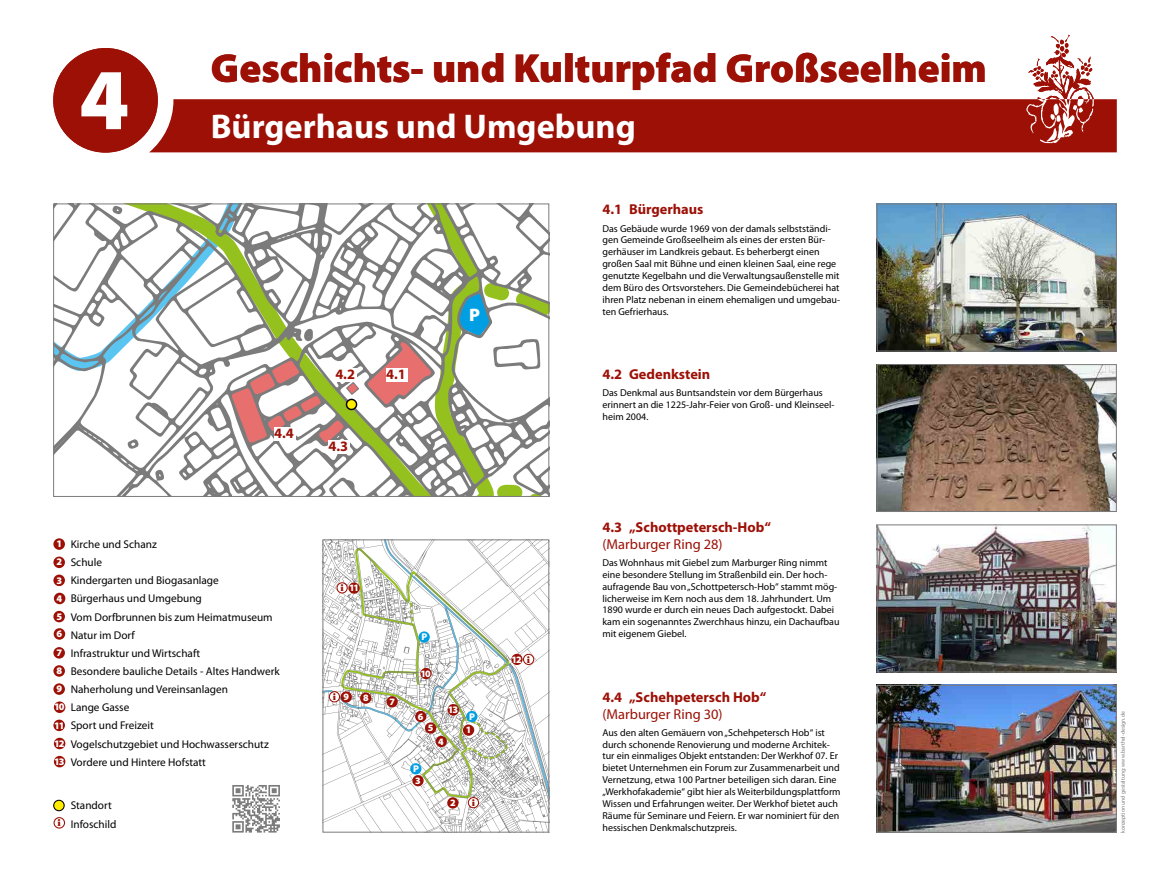
<style>
.page{position:relative;width:1170px;height:886px;background:#fff}
.page>*{position:absolute;margin:0;border:0;box-sizing:border-box;transform-origin:0 0}
.t1{font:900 87.5px "Myriad Pro";color:#fff}
.t2{font:900 40.62px "Myriad Pro";color:#9c1006}
.t3{font:700 34.38px "Myriad Pro";color:#fff}
.t4{font:900 18.12px "Myriad Pro";color:#fff}
.headline{font:700 14.38px/16.9px "Myriad Pro";color:#9c1006}
.t5{font:11.25px/18.1px "Myriad Pro";color:#000}
.lauftext{font:10px/11.9px "Myriad Pro";color:#000}
.t6{font:900 10px "Myriad Pro";color:#fff}
.t7{font:900 9.81px "Myriad Pro";color:#fff}
.t8{font:700 9.81px "URW Bodoni T";color:#9c1006}
.t9{font:5.62px "Myriad Pro";color:#7c7b7b}
.s1{font-weight:900;font-size:10px;color:#fff}
.s2{font-family:"URW Bodoni T";font-weight:700;font-size:10px;color:#9c1006}
.s3{font-weight:400}
</style>
<div class="page">
<div style="left:53px;top:538px;width:12px;height:12px;background:#9c1006;border-radius:50%"></div>
<div style="left:53px;top:556px;width:12px;height:12px;background:#9c1006;border-radius:50%"></div>
<div style="left:53px;top:574px;width:12px;height:12px;background:#9c1006;border-radius:50%"></div>
<div style="left:54px;top:593px;width:11px;height:11px;background:#9c1006;border-radius:50%"></div>
<div style="left:53px;top:611px;width:12px;height:11px;background:#9c1006;border-radius:50%"></div>
<div style="left:54px;top:628px;width:11px;height:12px;background:#9c1006;border-radius:50%"></div>
<div style="left:53px;top:647px;width:12px;height:11px;background:#9c1006;border-radius:50%"></div>
<div style="left:53px;top:665px;width:12px;height:12px;background:#9c1006;border-radius:50%"></div>
<div style="left:53px;top:683px;width:12px;height:12px;background:#9c1006;border-radius:50%"></div>
<div style="left:54px;top:701px;width:11px;height:12px;background:#9c1006;border-radius:50%"></div>
<div style="left:53px;top:719px;width:12px;height:12px;background:#9c1006;border-radius:50%"></div>
<div style="left:54px;top:738px;width:11px;height:11px;background:#9c1006;border-radius:50%"></div>
<div style="left:54px;top:756px;width:11px;height:11px;background:#9c1006;border-radius:50%"></div>
<div style="left:54px;top:800px;width:10px;height:11px;background:#ffed00;border-radius:50%"></div>
<div style="left:53px;top:800px;width:12px;height:11px;border:1px solid #000;border-radius:50%"></div>
<div style="left:54px;top:817px;width:11px;height:11px;border:1px solid #9c1006;border-radius:50%"></div>
<svg style="left:537px;top:541px;width:10px;height:289px"></svg>
<svg style="left:324px;top:541px;width:213px;height:289px"></svg>
<div style="left:322px;top:539px;width:227px;height:293px;border:1px solid #7c7b7b"></div>
<div style="left:447px;top:704px;width:12px;height:11px;background:#9c1006;border-radius:50%"></div>
<svg style="left:232px;top:785px;width:48px;height:47px"></svg>
<div style="left:340px;top:691px;width:12px;height:11px;background:#9c1006;border-radius:50%"></div>
<div style="left:360px;top:692px;width:11px;height:12px;background:#9c1006;border-radius:50%"></div>
<div style="left:386px;top:696px;width:12px;height:11px;background:#9c1006;border-radius:50%"></div>
<div style="left:415px;top:711px;width:11px;height:11px;background:#9c1006;border-radius:50%"></div>
<div style="left:425px;top:722px;width:11px;height:12px;background:#9c1006;border-radius:50%"></div>
<div style="left:435px;top:736px;width:12px;height:11px;background:#9c1006;border-radius:50%"></div>
<div style="left:463px;top:724px;width:11px;height:12px;background:#9c1006;border-radius:50%"></div>
<div style="left:447px;top:797px;width:11px;height:11px;background:#9c1006;border-radius:50%"></div>
<div style="left:412px;top:775px;width:11px;height:11px;background:#9c1006;border-radius:50%"></div>
<div style="left:329px;top:692px;width:10px;height:10px;background:#fff;border-radius:50%"></div>
<div style="left:329px;top:691px;width:11px;height:11px;border:1px solid #9c1006;border-radius:50%"></div>
<div style="left:468px;top:797px;width:10px;height:11px;background:#fff;border-radius:50%"></div>
<div style="left:468px;top:797px;width:11px;height:11px;border:1px solid #9c1006;border-radius:50%"></div>
<div style="left:420px;top:668px;width:11px;height:11px;background:#9c1006;border-radius:50%"></div>
<div style="left:348px;top:582px;width:11px;height:12px;background:#9c1006;border-radius:50%"></div>
<div style="left:511px;top:654px;width:11px;height:11px;background:#9c1006;border-radius:50%"></div>
<div style="left:418px;top:631px;width:12px;height:12px;background:#009fe3;border-radius:50%"></div>
<div style="left:523px;top:654px;width:10px;height:10px;background:#fff;border-radius:50%"></div>
<div style="left:523px;top:654px;width:11px;height:11px;border:1px solid #9c1006;border-radius:50%"></div>
<div style="left:466px;top:711px;width:11px;height:11px;background:#009fe3;border-radius:50%"></div>
<div style="left:410px;top:763px;width:11px;height:11px;background:#009fe3;border-radius:50%"></div>
<div style="left:337px;top:583px;width:10px;height:10px;background:#fff;border-radius:50%"></div>
<div style="left:336px;top:582px;width:12px;height:11px;border:1px solid #9c1006;border-radius:50%"></div>
<svg style="left:55px;top:205px;width:492px;height:290px"></svg>
<svg style="left:112px;top:205px;width:10px;height:9px"></svg>
<svg style="left:458px;top:276px;width:89px;height:219px"></svg>
<svg style="left:127px;top:439px;width:12px;height:10px"></svg>
<svg style="left:230px;top:328px;width:204px;height:118px"></svg>
<svg style="left:155px;top:469px;width:10px;height:12px"></svg>
<div style="left:53px;top:203px;width:496px;height:294px;border:1px solid #7c7b7b"></div>
<div style="left:346px;top:399px;width:10px;height:10px;background:#ffed00;border-radius:50%"></div>
<div style="left:346px;top:399px;width:11px;height:11px;border:1px solid #000;border-radius:50%"></div>
<div style="left:386px;top:368px;width:22px;height:13px;background:#fff"></div>
<div style="left:335px;top:368px;width:22px;height:13px;background:#fff"></div>
<div style="left:328px;top:440px;width:22px;height:13px;background:#fff"></div>
<div style="left:274px;top:427px;width:22px;height:13px;background:#fff"></div>
<div style="left:149px;top:99px;width:967px;height:53px;background:#9c1006"></div>
<div style="left:53px;top:48px;width:105px;height:105px;background:#9c1006;border-radius:50%"></div>
<svg style="left:1026px;top:35px;width:67px;height:108px"></svg>
<img style="left:878px;top:206px;width:236px;height:143px">
<div style="left:876px;top:204px;width:240px;height:147px;border:1px solid #7c7b7b"></div>
<img style="left:878px;top:366px;width:236px;height:144px">
<div style="left:876px;top:364px;width:240px;height:148px;border:1px solid #7c7b7b"></div>
<img style="left:878px;top:526px;width:236px;height:144px">
<div style="left:876px;top:524px;width:240px;height:148px;border:1px solid #7c7b7b"></div>
<img style="left:878px;top:687px;width:236px;height:144px">
<div style="left:876px;top:685px;width:240px;height:148px;border:1px solid #7c7b7b"></div>
<p class="t1" style="left:79px;top:41px;width:52px">4</p>
<h2 class="t2" style="left:211px;top:41px;width:777px">Geschichts- und Kulturpfad Großseelheim</h2>
<p class="t3" style="left:211px;top:104px;width:426px">Bürgerhaus und Umgebung</p>
<p class="headline" style="left:274px;top:424px;width:21px">4.4</p>
<p class="headline" style="left:335px;top:365px;width:21px">4.2</p>
<p class="headline" style="left:386px;top:365px;width:21px">4.1</p>
<p class="headline" style="left:328px;top:437px;width:21px">4.3</p>
<p class="t4" style="left:469px;top:303px;width:12px">P</p>
<p class="headline" style="left:602px;top:201px;width:103px">4.1 Bürgerhaus</p>
<p class="lauftext" style="left:602px;top:222px;width:239px">Das Gebäude wurde 1969 von der damals selbstständi&shy;gen Gemeinde Großseelheim als eines der ersten Bür&shy;gerhäuser im Landkreis gebaut. Es beherbergt einen großen Saal mit Bühne und einen kleinen Saal, eine rege genutzte Kegelbahn und die Verwaltungsaußenstelle mit dem Büro des Ortsvorstehers. Die Gemeindebücherei hat ihren Platz nebenan in einem ehemaligen und umgebau&shy;ten Gefrierhaus.</p>
<p class="headline" style="left:602px;top:365px;width:109px">4.2 Gedenkstein</p>
<p class="lauftext" style="left:602px;top:387px;width:234px">Das Denkmal aus Buntsandstein vor dem Bürgerhaus erinnert an die 1225-Jahr-Feier von Groß- und Kleinseel&shy;heim 2004.</p>
<p class="t5" style="left:54px;top:535px;width:227px"><span class="s1">1</span> Kirche und Schanz<br><span class="s1">2</span> Schule<br><span class="s1">3</span> Kindergarten und Biogasanlage<br><span class="s1">4</span> Bürgerhaus und Umgebung<br><span class="s1">5</span> Vom Dorfbrunnen bis zum Heimatmuseum<br><span class="s1">6</span> Natur im Dorf<br><span class="s1">7</span> Infrastruktur und Wirtschaft<br><span class="s1">8</span> Besondere bauliche Details - Altes Handwerk<br><span class="s1">9</span> Naherholung und Vereinsanlagen<br><span class="s1">10</span> Lange Gasse<br><span class="s1">11</span> Sport und Freizeit<br><span class="s1">12</span> Vogelschutzgebiet und Hochwasserschutz<br><span class="s1">13</span> Vordere und Hintere Hofstatt</p>
<p class="t5" style="left:58px;top:796px;width:60px;text-indent:13px">Standort <span class="s2">i</span> Infoschild</p>
<p class="t8" style="left:340px;top:582px;width:5px">i</p>
<p class="t7" style="left:349px;top:581px;width:12px">11</p>
<p class="t8" style="left:333px;top:691px;width:5px">i</p>
<p class="t7" style="left:343px;top:690px;width:7px">9</p>
<p class="t7" style="left:363px;top:691px;width:7px">8</p>
<p class="t7" style="left:389px;top:695px;width:7px">7</p>
<p class="t7" style="left:421px;top:630px;width:7px">P</p>
<p class="t7" style="left:420px;top:667px;width:12px">10</p>
<p class="t7" style="left:418px;top:710px;width:7px">6</p>
<p class="t7" style="left:428px;top:721px;width:7px">5</p>
<p class="t6" style="left:448px;top:703px;width:12px">13</p>
<p class="t7" style="left:413px;top:762px;width:7px">P</p>
<p class="t7" style="left:415px;top:774px;width:7px">3</p>
<p class="t7" style="left:438px;top:735px;width:7px">4</p>
<p class="t7" style="left:450px;top:796px;width:7px">2</p>
<p class="t7" style="left:469px;top:710px;width:7px">P</p>
<p class="t7" style="left:466px;top:723px;width:7px">1</p>
<p class="t8" style="left:471px;top:797px;width:5px">i</p>
<p class="t8" style="left:527px;top:654px;width:5px">i</p>
<p class="t7" style="left:511px;top:653px;width:12px">12</p>
<p class="headline" style="left:602px;top:518px;width:170px">4.3 „Schottpetersch-Hob“ <span class="s3">(Marburger Ring 28)</span></p>
<p class="lauftext" style="left:602px;top:556px;width:238px">Das Wohnhaus mit Giebel zum Marburger Ring nimmt eine besondere Stellung im Straßenbild ein. Der hoch&shy;aufragende Bau von „Schottpetersch-Hob“ stammt mög&shy;licherweise im Kern noch aus dem 18. Jahrhundert. Um 1890 wurde er durch ein neues Dach aufgestockt. Dabei kam ein sogenanntes Zwerchhaus hinzu, ein Dachaufbau mit eigenem Giebel.</p>
<p class="headline" style="left:602px;top:688px;width:165px">4.4 „Schehpetersch Hob“ <span class="s3">(Marburger Ring 30)</span></p>
<p class="lauftext" style="left:602px;top:726px;width:240px">Aus den alten Gemäuern von „Schehpetersch Hob“ ist durch schonende Renovierung und moderne Architek&shy;tur ein einmaliges Objekt entstanden: Der Werkhof 07. Er bietet Unternehmen ein Forum zur Zusammenarbeit und Vernetzung, etwa 100 Partner beteiligen sich daran. Eine „Werkhofakademie“ gibt hier als Weiterbildungsplattform Wissen und Erfahrungen weiter. Der Werkhof bietet auch Räume für Seminare und Feiern. Er war nominiert für den hessischen Denkmalschutzpreis.</p>
<p class="t9" style="left:1119px;top:833px;width:123px;rotate:-90deg">konzeption und gestaltung: www.barthel-design.de</p>
</div>
